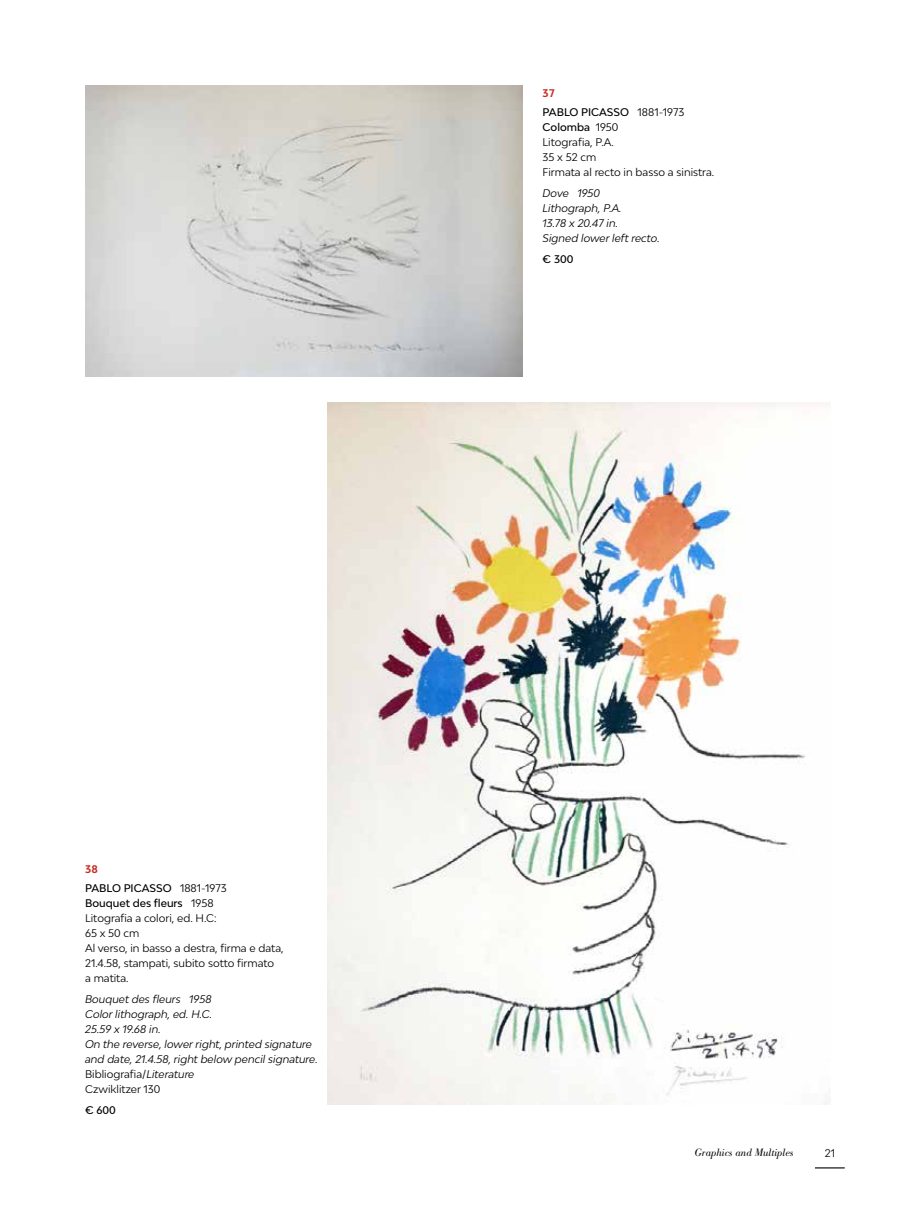
<style>
.page{position:relative;width:915px;height:1212px;background:#fff}
.page>*{position:absolute;margin:0;border:0;box-sizing:border-box;transform-origin:0 0}
.t1{font:italic 10.5px/15px "Bw Modelica";color:#000}
.t2{font:10.5px/15px "Bw Modelica";color:#000}
.t3{font:500 10.5px/19.2px "Bw Modelica";color:#000}
.t4{font:italic 300 10.5px "Bodoni BE";color:#000}
.s1{font-weight:700;color:#c42d22}
.s2{font-weight:400}
.s3{font-weight:500}
.s4{font-style:normal}
</style>
<div class="page">
<img style="left:85px;top:85px;width:437px;height:292px">
<img style="left:327px;top:402px;width:503px;height:703px">
<hr style="left:814px;top:1167px;width:30px;height:1px;background:#000">
<p class="t3" style="left:542px;top:83px;width:143px"><span class="s1">37<br></span>PABLO PICASSO <span class="s2">1881-1973</span></p>
<p class="t2" style="left:542px;top:119px;width:173px"><span class="s3">Colomba</span> 1950<br>Litografia, P.A.<br>35 x 52 cm<br>Firmata al recto in basso a sinistra.</p>
<p class="t1" style="left:542px;top:185px;width:118px">Dove 1950<br>Lithograph, P.A.<br>13.78 x 20.47 in.<br>Signed lower left recto.</p>
<p class="t3" style="left:542px;top:249px;width:32px">€ 300</p>
<p class="t3" style="left:85px;top:859px;width:143px"><span class="s1">38<br></span>PABLO PICASSO <span class="s2">1881-1973</span></p>
<p class="t2" style="left:85px;top:895px;width:200px"><span class="s3">Bouquet des fleurs</span> 1958<br>Litografia a colori, ed. H.C:<br>65 x 50 cm<br>Al verso, in basso a destra, firma e data,<br>21.4.58, stampati, subito sotto firmato<br>a matita.</p>
<p class="t1" style="left:85px;top:991px;width:234px">Bouquet des fleurs 1958<br>Color lithograph, ed. H.C.<br>25.59 x 19.68 in.<br>On the reverse, lower right, printed signature and date, 21.4.58, right below pencil signature.<br><span class="s4">Bibliografia/</span>Literature<br><span class="s4">Czwiklitzer 130</span></p>
<p class="t3" style="left:85px;top:1100px;width:32px">€ 600</p>
<p class="t4" style="left:694px;top:1146px;width:101px">Graphics and Multiples</p>
<p class="t2" style="left:824px;top:1145px;width:12px">21</p>
</div>
